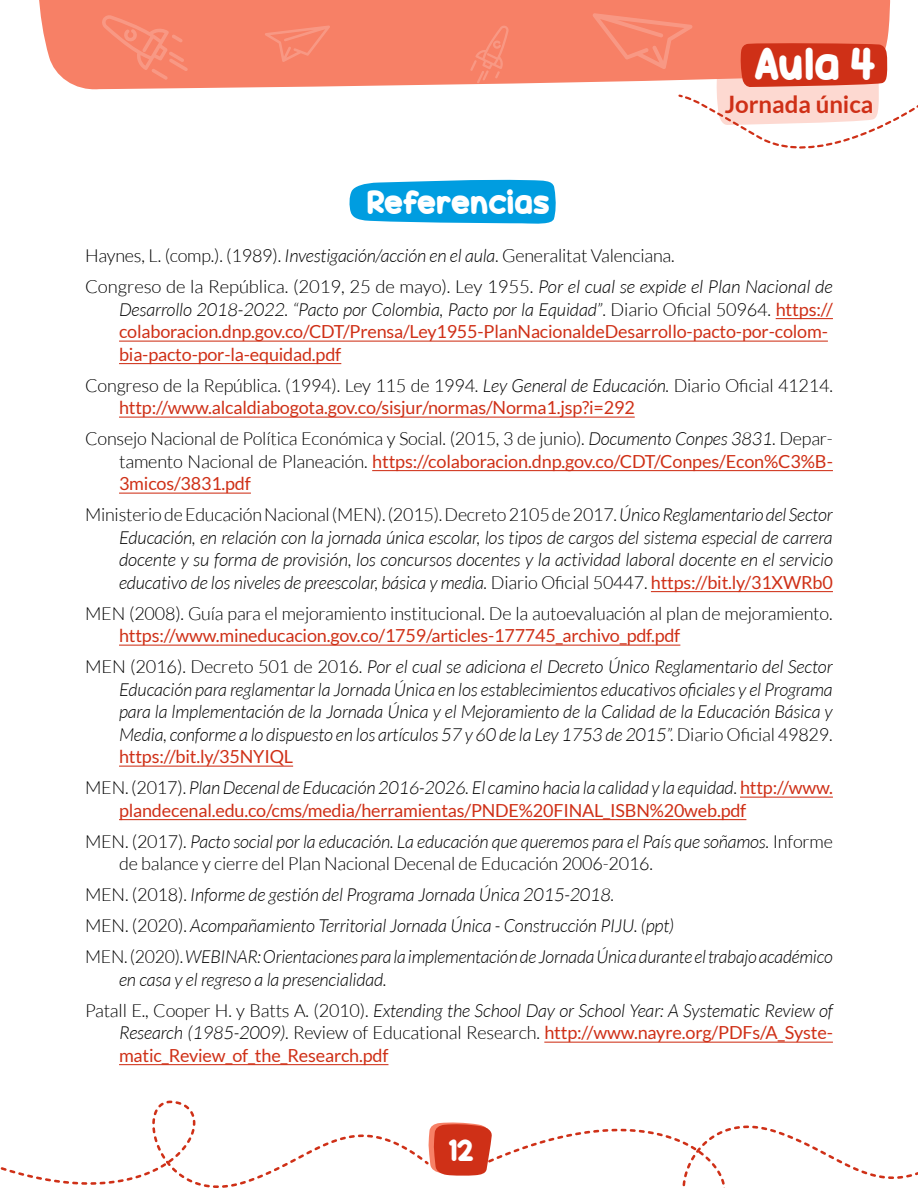
<style>
.page{position:relative;width:918px;height:1188px;background:#fff}
.page>*{position:absolute;margin:0;border:0;box-sizing:border-box;transform-origin:0 0}
.t1{font:45px "Candy Beans";color:#fff}
.t2{font:33px "Candy Beans";letter-spacing:.005em;color:#fff}
.t3{font:30px "Candy Beans";color:#fff}
.t4{font:700 24px "Lato";color:#cf3017}
.t5{font:italic 300 18px/22.5px "Lato";letter-spacing:-.01em;color:#000;text-align:justify}
.t6{font:18px/22.5px "Lato";letter-spacing:-.01em;color:#cf3017}
.t7{font:300 18px/22.5px "Lato";letter-spacing:-.01em;color:#000}
.s1{font-style:italic}
.s2{font-weight:300;font-style:italic;color:#000}
.s3{font-weight:300;color:#000}
.s4{font-weight:400;color:#cf3017}
.s5{font-style:normal}
.s6{font-weight:400;font-style:normal;color:#cf3017}
</style>
<div class="page">
<svg style="left:349px;top:179px;width:207px;height:45px;background:#1aa7e3"></svg>
<hr style="left:776px;top:318px;width:57px;height:1px;background:#cf3017">
<hr style="left:119px;top:341px;width:709px;height:1px;background:#cf3017">
<hr style="left:119px;top:363px;width:222px;height:1px;background:#cf3017">
<hr style="left:119px;top:417px;width:516px;height:1px;background:#cf3017">
<hr style="left:372px;top:470px;width:461px;height:1px;background:#cf3017">
<hr style="left:119px;top:493px;width:132px;height:1px;background:#cf3017">
<hr style="left:651px;top:591px;width:182px;height:1px;background:#cf3017">
<hr style="left:119px;top:645px;width:561px;height:1px;background:#cf3017">
<hr style="left:119px;top:766px;width:174px;height:1px;background:#cf3017">
<hr style="left:740px;top:797px;width:93px;height:1px;background:#cf3017">
<hr style="left:119px;top:819px;width:627px;height:1px;background:#cf3017">
<hr style="left:544px;top:1042px;width:289px;height:1px;background:#cf3017">
<hr style="left:119px;top:1064px;width:269px;height:1px;background:#cf3017">
<svg style="left:39px;top:0;width:852px;height:90px;background:#f78870"></svg>
<svg style="left:0;top:1101px;width:918px;height:87px"></svg>
<svg style="left:265px;top:26px;width:65px;height:36px;background:#f7856c"></svg>
<svg style="left:593px;top:13px;width:325px;height:136px"></svg>
<svg style="left:101px;top:15px;width:87px;height:65px;background:#f7846c"></svg>
<svg style="left:470px;top:25px;width:39px;height:58px;background:#f7856c"></svg>
<h1 class="t1" style="left:755px;top:34px;width:123px">Aula 4</h1>
<h3 class="t4" style="left:725px;top:90px;width:150px">Jornada única</h3>
<h2 class="t2" style="left:368px;top:181px;width:184px">Referencias</h2>
<p class="t7" style="left:85px;top:240px;width:749px;line-height:31px">Haynes, L. (comp.). (1989). <span class="s1">Investigación/acción en el aula</span>. Generalitat Valenciana.<br>Congreso de la República. (2019, 25 de mayo). Ley 1955. <span class="s1">Por el cual se expide el Plan Nacional de</span></p>
<p class="t6" style="left:119px;top:298px;width:715px"><span class="s2">Desarrollo 2018-2022. “Pacto por Colombia, Pacto por la Equidad”</span><span class="s3">. Diario Oficial 50964.</span> https:// colaboracion.dnp.gov.co/CDT/Prensa/Ley1955-PlanNacionaldeDesarrollo-pacto-por-colom&shy;bia-pacto-por-la-equidad.pdf</p>
<p class="t6" style="left:119px;top:374px;width:715px;text-indent:-34px"><span class="s3">Congreso de la República. (1994). Ley 115 de 1994.</span> <span class="s2">Ley General de Educación.</span> <span class="s3">Diario Oficial 41214. </span>http://www.alcaldiabogota.gov.co/sisjur/normas/Norma1.jsp?i=292</p>
<p class="t7" style="left:119px;top:427px;width:715px;text-align:justify;text-indent:-34px">Consejo Nacional de Política Económica y Social. (2015, 3 de junio). <span class="s1">Documento Conpes 3831</span>. Depar&shy;tamento Nacional de Planeación. <span class="s4">https://colaboracion.dnp.gov.co/CDT/Conpes/Econ%C3%B-3micos/3831.pdf</span></p>
<p class="t5" style="left:119px;top:504px;width:716px;text-indent:-34px"><span class="s5">Ministerio de Educación Nacional (MEN). (2015). Decreto 2105 de 2017.</span> Único Reglamentario del Sector Educación, en relación con la jornada única escolar, los tipos de cargos del sistema especial de carrera docente y su forma de provisión, los concursos docentes y la actividad laboral docente en el servicio educativo de los niveles de preescolar, básica y media. <span class="s5">Diario Oficial 50447.</span> <span class="s6">https://bit.ly/31XWRb0</span></p>
<p class="t7" style="left:85px;top:602px;width:749px">MEN (2008). Guía para el mejoramiento institucional. De la autoevaluación al plan de mejoramiento.</p>
<p class="t6" style="left:85px;top:620px;width:749px;line-height:31px;text-indent:34px">https://www.mineducacion.gov.co/1759/articles-177745_archivo_pdf.pdf<br><span class="s3">MEN (2016). Decreto 501 de 2016.</span> <span class="s2">Por el cual se adiciona el Decreto Único Reglamentario del Sector</span></p>
<p class="t5" style="left:119px;top:679px;width:715px">Educación para reglamentar la Jornada Única en los establecimientos educativos oficiales y el Programa para la lmplementación de la Jornada Única y el Mejoramiento de la Calidad de la Educación Básica y Media, conforme a lo dispuesto en los artículos 57 y 60 de la Ley 1753 de 2015”. <span class="s5">Diario Oficial 49829. </span><span class="s6">https://bit.ly/35NYIQL</span></p>
<p class="t6" style="left:119px;top:776px;width:715px;text-indent:-34px"><span class="s3">MEN. (2017).</span> <span class="s2">Plan Decenal de Educación 2016-2026. El camino hacia la calidad y la equidad</span><span class="s3">.</span> http://www. plandecenal.edu.co/cms/media/herramientas/PNDE%20FINAL_ISBN%20web.pdf</p>
<p class="t7" style="left:119px;top:830px;width:715px;text-indent:-34px">MEN. (2017). <span class="s1">Pacto social por la educación. La educación que queremos para el País que soñamos.</span> Informe de balance y cierre del Plan Nacional Decenal de Educación 2006-2016.</p>
<p class="t5" style="left:85px;top:880px;width:749px;line-height:31px;text-align:left"><span class="s5">MEN. (2018).</span> Informe de gestión del Programa Jornada Única 2015-2018.<br><span class="s5">MEN. (2020).</span> Acompañamiento Territorial Jornada Única - Construcción PIJU. (ppt)<br><span class="s5">MEN. (2020).</span> WEBINAR: Orientaciones para la implementación de Jornada Única durante el trabajo académico</p>
<p class="t5" style="left:85px;top:964px;width:749px;line-height:31px;text-indent:34px">en casa y el regreso a la presencialidad.<br><span class="s5">Patall E., Cooper H. y Batts A. (2010).</span> Extending the School Day or School Year: A Systematic Review of</p>
<p class="t6" style="left:119px;top:1021px;width:715px"><span class="s2">Research (1985-2009)</span><span class="s3">. Review of Educational Research.</span> http://www.nayre.org/PDFs/A_Syste&shy;matic_Review_of_the_Research.pdf</p>
<h3 class="t3" style="left:449px;top:1131px;width:27px">12</h3>
</div>
